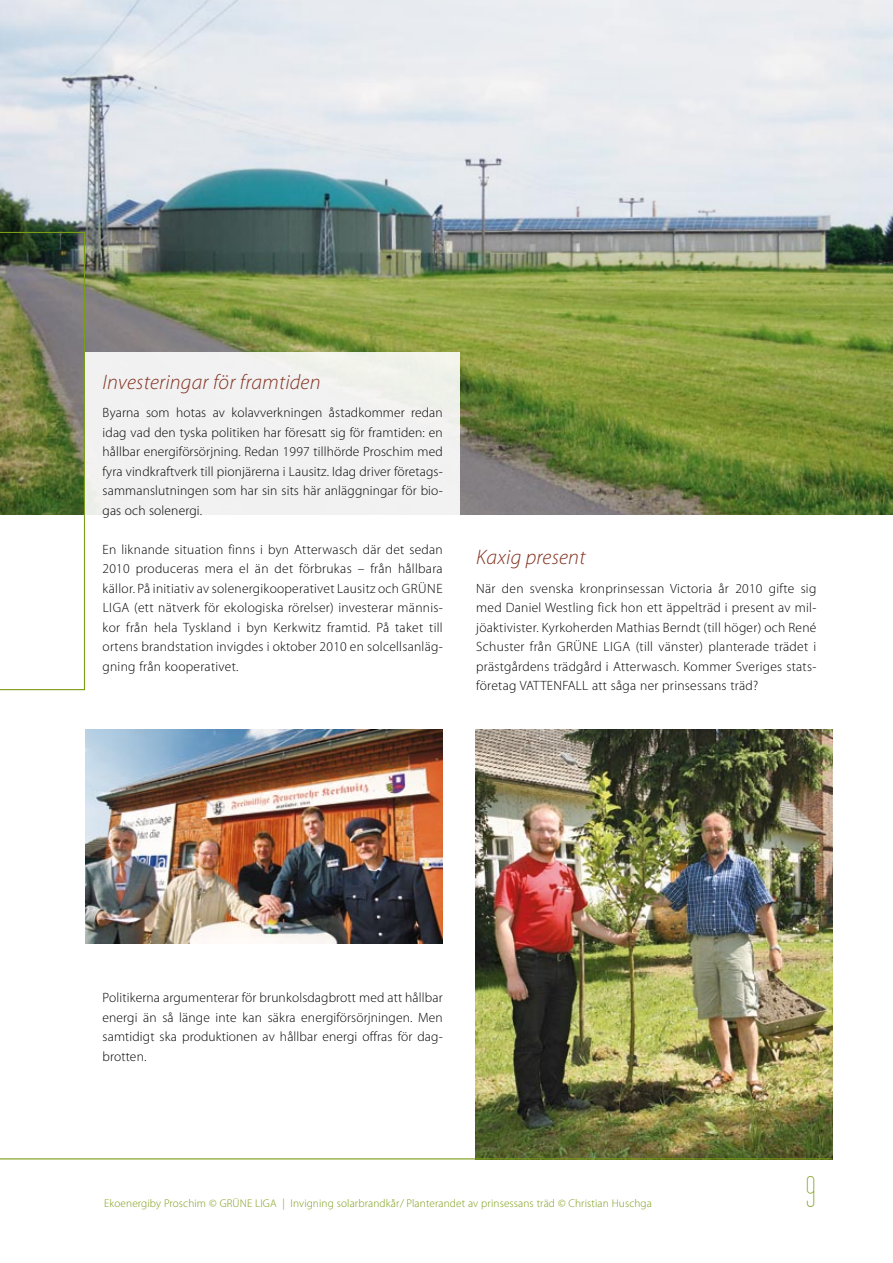
<style>
.page{position:relative;width:893px;height:1263px;background:#fff}
.page>*{position:absolute;margin:0;border:0;box-sizing:border-box;transform-origin:0 0}
.t1{font:45px "Tall Films";color:#7b9c16}
.t2{font:italic 300 21px "Myriad Pro";letter-spacing:.01em;color:#833321}
.t3{font:300 13.5px/19.5px "Myriad Pro";letter-spacing:.02em;color:#000;text-align:justify}
.t4{font:300 11.25px "Myriad Pro";letter-spacing:.01em;color:#7b9c16}
</style>
<div class="page">
<img style="left:475px;top:729px;width:357px;height:429px">
<img style="left:0;top:0;width:893px;height:515px">
<hr style="left:0;top:1158px;width:832px;height:1px;background:#7b9c16">
<svg style="left:0;top:232px;width:85px;height:458px"></svg>
<div style="left:85px;top:352px;width:374px;height:172px;background:#f2f1f2"></div>
<img style="left:85px;top:729px;width:357px;height:215px">
<h2 class="t2" style="left:103px;top:371px;width:219px">Investeringar för framtiden</h2>
<p class="t3" style="left:103px;top:403px;width:342px">Byarna som hotas av kolavverkningen åstadkommer redan idag vad den tyska politiken har föresatt sig för framtiden: en hållbar energiförsörjning. Redan 1997 tillhörde Proschim med fyra vindkraftverk till pionjärerna i Lausitz. Idag driver företags&shy;sammanslutningen som har sin sits här anläggningar för bio&shy;gas och solenergi.</p>
<p class="t3" style="left:103px;top:540px;width:342px;text-align:left">En liknande situation finns i byn Atterwasch där det sedan 2010 produceras mera el än det förbrukas – från hållbara källor. På initiativ av solenergikooperativet Lausitz och Grüne<br>Liga</p>
<p class="t3" style="left:103px;top:598px;width:342px;text-indent:32px">(ett nätverk för ekologiska rörelser) investerar männis&shy;kor från hela Tyskland i byn Kerkwitz framtid. På taket till ortens brandstation invigdes i oktober 2010 en solcellsanläg&shy;gning från kooperativet.</p>
<h2 class="t2" style="left:476px;top:545px;width:111px">Kaxig present</h2>
<p class="t3" style="left:476px;top:579px;width:342px">När den svenska kronprinsessan Victoria år 2010 gifte sig med Daniel Westling fick hon ett äppelträd i present av mil&shy;jöaktivister. Kyrkoherden Mathias Berndt (till höger) och René Schuster från Grüne</p>
<p class="t3" style="left:476px;top:637px;width:342px;text-indent:160px">(till vänster) planterade trädet i prästgårdens trädgård i Atterwasch. Kommer Sveriges stats&shy;företag VATTENFALL att såga ner prinsessans träd?</p>
<p class="t3" style="left:603px;top:637px;width:14px">Liga</p>
<p class="t3" style="left:103px;top:988px;width:342px">Politikerna argumenterar för brunkolsdagbrott med att hållbar energi än så länge inte kan säkra energiförsörjningen. Men samtidigt ska produktionen av hållbar energi offras för dag&shy;brotten.</p>
<p class="t4" style="left:104px;top:1197px;width:549px">Ekoenergiby Proschim © GRÜNE LIGA | Invigning solarbrandkår / Planterandet av prinsessans träd © Christian Huschga</p>
<h1 class="t1" style="left:806px;top:1171px;width:12px">9</h1>
</div>
